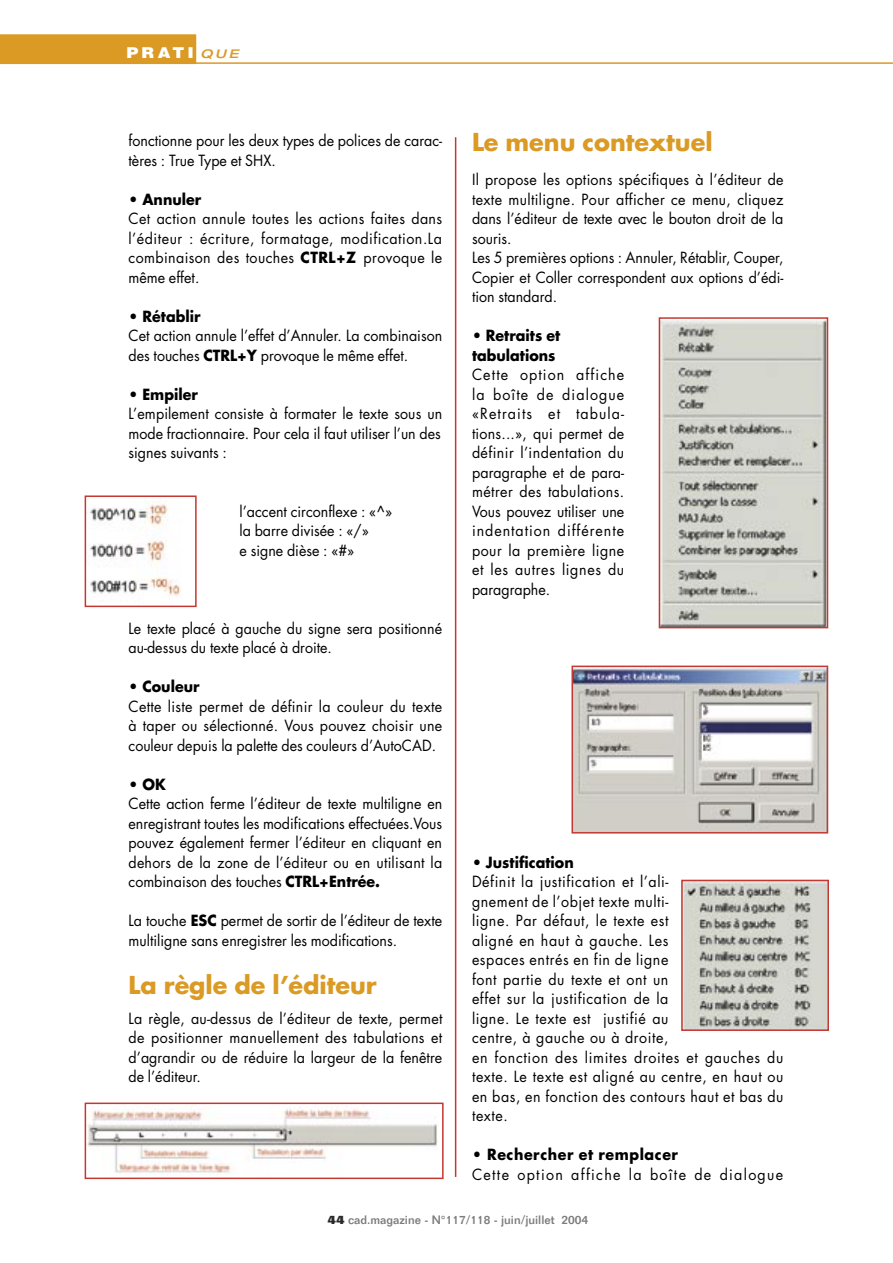
<style>
.page{position:relative;width:893px;height:1263px;background:#fff}
.page>*{position:absolute;margin:0;border:0;box-sizing:border-box;transform-origin:0 0}
.sous_titre{font:700 24px "Futura";color:#da9a23}
.texte{font:15px/19.5px "Futura";color:#000;text-align:justify;scale:.95 1}
.texte-2{font:15px/19.5px "Futura";letter-spacing:.04em;color:#000;scale:.95 1}
.texte-3{font:700 15px "Futura";color:#000;scale:.95 1}
.texte-4{font:15px "Futura";letter-spacing:.09em;color:#000;scale:.95 1}
.texte-5{font:700 15px "Futura";letter-spacing:.04em;color:#000;scale:.95 1}
.t1{font:900 15px "Helvetica";letter-spacing:.2em;color:#fff;scale:1.1 1}
.t2{font:500 12px "Folio";color:#7c7c7c}
.s1{font-family:"Helvetica Neue";font-weight:500;font-style:italic;font-stretch:expanded;font-size:12px;color:#da9a23}
.s2{font-weight:700}
.s3{font-weight:800;color:#2a2a2a}
</style>
<div class="page">
<hr style="left:85px;top:62px;width:808px;height:2px;background:#da9a23">
<div style="left:0;top:34px;width:196px;height:30px;background:#da9a23"></div>
<img style="left:90px;top:503px;width:91px;height:93px">
<div style="left:85px;top:495px;width:112px;height:112px;border:2px solid #c33931"></div>
<img style="left:88px;top:1107px;width:350px;height:67px">
<div style="left:85px;top:1102px;width:359px;height:77px;border:2px solid #c33931"></div>
<img style="left:662px;top:320px;width:163px;height:305px">
<div style="left:659px;top:317px;width:169px;height:311px;border:2px solid #c33931"></div>
<img style="left:574px;top:669px;width:251px;height:161px">
<div style="left:571px;top:666px;width:257px;height:167px;border:2px solid #c33931"></div>
<img style="left:684px;top:883px;width:142px;height:145px">
<div style="left:681px;top:880px;width:148px;height:151px;border:2px solid #c33931"></div>
<hr style="left:455px;top:137px;width:1px;height:1040px;background:#c33931">
<p class="t1" style="left:126px;top:43px;width:103px">PRATI <span class="s1">QUE</span></p>
<p class="texte" style="left:129px;top:131px;width:332px">fonctionne pour les deux types de polices de carac&shy;tères : True Type et SHX.</p>
<p class="texte-3" style="left:129px;top:189px;width:78px">• Annuler</p>
<p class="texte" style="left:129px;top:209px;width:332px">Cet action annule toutes les actions faites dans l’éditeur : écriture, formatage, modification.La combinaison des touches <span class="s2">CTRL+Z</span> provoque le même effet.</p>
<p class="texte-3" style="left:129px;top:306px;width:77px">• Rétablir</p>
<p class="texte" style="left:129px;top:326px;width:332px">Cet action annule l’effet d’Annuler. La combinaison des touches <span class="s2">CTRL+Y</span> provoque le même effet.</p>
<p class="texte-3" style="left:129px;top:384px;width:74px">• Empiler</p>
<p class="texte" style="left:129px;top:404px;width:332px">L’empilement consiste à formater le texte sous un mode fractionnaire. Pour cela il faut utiliser l’un des signes suivants :</p>
<p class="texte" style="left:240px;top:501px;width:162px">l’accent circonflexe : «^»</p>
<p class="texte" style="left:240px;top:521px;width:138px">la barre divisée : «/»</p>
<p class="texte" style="left:240px;top:540px;width:122px">e signe dièse : «#»</p>
<p class="texte" style="left:129px;top:618px;width:332px">Le texte placé à gauche du signe sera positionné au-dessus du texte placé à droite.</p>
<p class="texte-3" style="left:129px;top:676px;width:76px">• Couleur</p>
<p class="texte" style="left:129px;top:696px;width:332px">Cette liste permet de définir la couleur du texte à taper ou sélectionné. Vous pouvez choisir une couleur depuis la palette des couleurs d’AutoCAD.</p>
<p class="texte-3" style="left:129px;top:774px;width:41px">• OK</p>
<p class="texte" style="left:129px;top:794px;width:332px">Cette action ferme l’éditeur de texte multiligne en enregistrant toutes les modifications effectuées.Vous pouvez également fermer l’éditeur en cliquant en dehors de la zone de l’éditeur ou en utilisant la combinaison des touches <span class="s2">CTRL+Entrée.</span></p>
<p class="texte" style="left:129px;top:911px;width:332px">La touche <span class="s2">ESC</span> permet de sortir de l’éditeur de texte multiligne sans enregistrer les modifications.</p>
<p class="sous_titre" style="left:129px;top:969px;width:250px">La règle de l’éditeur</p>
<p class="texte" style="left:129px;top:1008px;width:332px">La règle, au-dessus de l’éditeur de texte, permet de positionner manuellement des tabulations et d’agrandir ou de réduire la largeur de la fenêtre de l’éditeur.</p>
<p class="sous_titre" style="left:472px;top:126px;width:242px">Le menu contextuel</p>
<p class="texte" style="left:472px;top:170px;width:329px">Il propose les options spécifiques à l’éditeur de texte multiligne. Pour afficher ce menu, cliquez dans l’éditeur de texte avec le bouton droit de la souris.</p>
<p class="texte" style="left:472px;top:248px;width:329px">Les 5 premières options : Annuler, Rétablir, Couper, Copier et Coller correspondent aux options d’édi&shy;tion standard.</p>
<p class="texte-3" style="left:472px;top:325px;width:94px">• Retraits et</p>
<p class="texte-3" style="left:472px;top:345px;width:89px">tabulations</p>
<p class="texte" style="left:472px;top:365px;width:162px">Cette option affiche la boîte de dialogue «Retraits et tabula&shy;tions...», qui permet de définir l’indentation du paragraphe et de para&shy;métrer des tabulations.<br>Vous pouvez utiliser une indentation différente pour la première ligne et les autres lignes du paragraphe.</p>
<p class="texte-3" style="left:472px;top:852px;width:109px">• Justification</p>
<p class="texte-2" style="left:472px;top:872px;width:329px">Définit la justification et l’ali-<br>gnement de l’objet texte multi-<br>ligne. Par défaut, le texte est<br>aligné en haut à gauche. Les<br>espaces entrés en fin de ligne<br>font partie du texte et ont un<br>effet sur la justification de la<br>ligne. Le texte est justifié au<br>centre, à gauche ou à droite,<br>en fonction des limites droites et gauches du texte. Le texte est aligné au centre, en haut ou en bas, en fonction des contours haut et bas du texte.</p>
<p class="texte-5" style="left:472px;top:1144px;width:218px">• Rechercher et remplacer</p>
<p class="texte-4" style="left:472px;top:1164px;width:329px">Cette option affiche la boîte de dialogue</p>
<p class="t2" style="left:327px;top:1212px;width:262px"><span class="s3">44</span> cad.magazine - N°117/118 - juin/juillet 2004</p>
</div>
